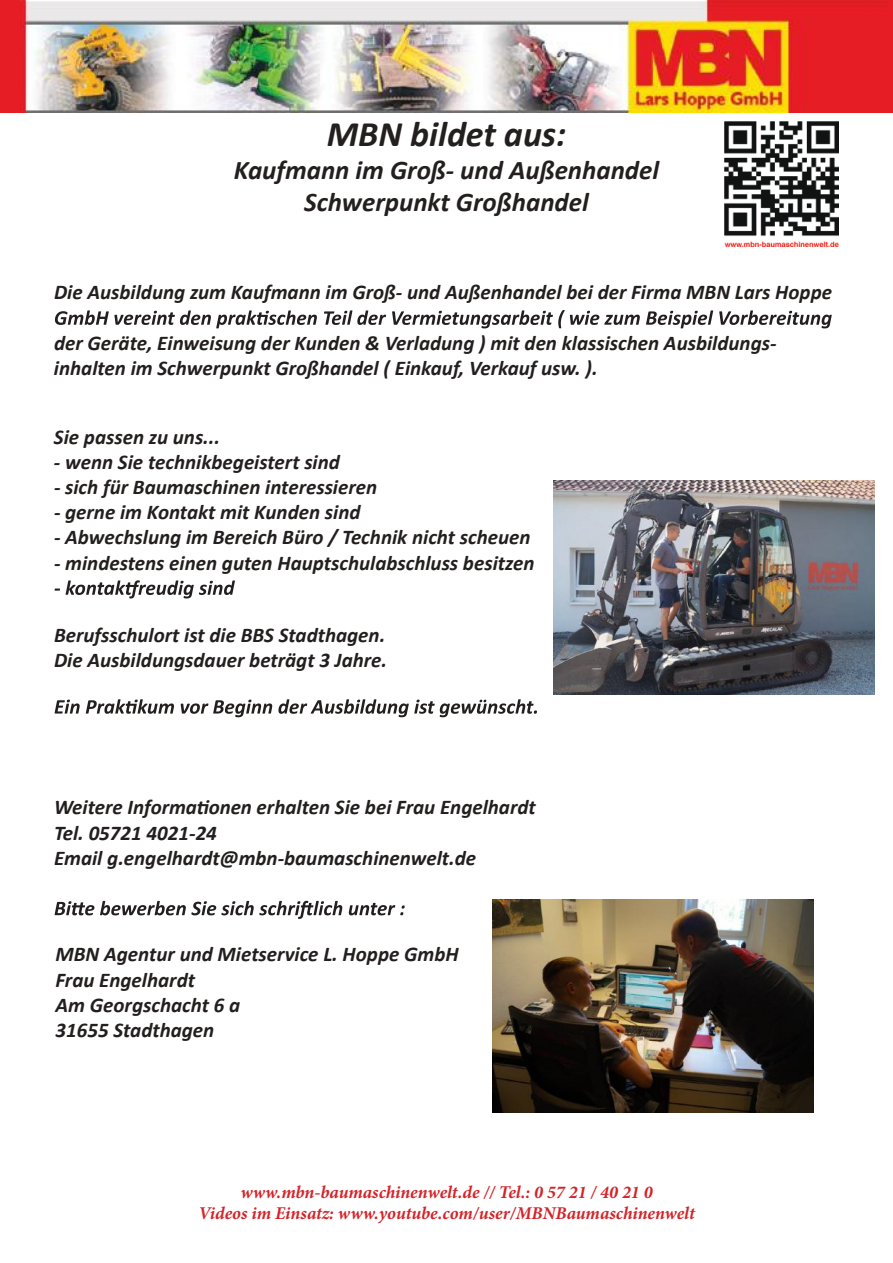
<style>
.page{position:relative;width:893px;height:1263px;background:#fff}
.page>*{position:absolute;margin:0;border:0;box-sizing:border-box;transform-origin:0 0}
.t1{font:italic 700 36px "Calibri";color:#241f1f}
.t2{font:italic 700 27px/32.4px "Calibri";color:#241f1f;text-align:center}
.t3{font:italic 700 21px/25.2px "Calibri";color:#241f1f}
.t4{font:italic 700 18px/21.6px "Minion Pro";color:#d42429;text-align:center}
</style>
<div class="page">
<img style="left:0;top:0;width:893px;height:112px">
<svg style="left:55px;top:310px;width:777px;height:18px"></svg>
<svg style="left:55px;top:580px;width:180px;height:18px"></svg>
<svg style="left:55px;top:699px;width:482px;height:18px"></svg>
<svg style="left:55px;top:901px;width:350px;height:18px"></svg>
<img style="left:725px;top:121px;width:114px;height:126px">
<img style="left:493px;top:899px;width:321px;height:214px">
<img style="left:554px;top:480px;width:321px;height:214px">
<h1 class="t1" style="left:327px;top:109px;width:241px">MBN bildet aus:</h1>
<p class="t2" style="left:234px;top:152px;width:427px">Kaufmann im Groß- und Außenhandel<br>Schwerpunkt Großhandel</p>
<p class="t3" style="left:54px;top:279px;width:779px">Die Ausbildung zum Kaufmann im Groß- und Außenhandel bei der Firma MBN Lars Hoppe</p>
<p class="t3" style="left:54px;top:330px;width:724px">der Geräte, Einweisung der Kunden &amp; Verladung ) mit den klassischen Ausbildungs&shy;inhalten im Schwerpunkt Großhandel ( Einkauf, Verkauf usw. ).</p>
<p class="t3" style="left:54px;top:423px;width:168px">Sie passen zu uns...</p>
<p class="t3" style="left:54px;top:448px;width:287px">- wenn Sie technikbegeistert sind</p>
<p class="t3" style="left:54px;top:474px;width:325px">- sich für Baumaschinen interessieren</p>
<p class="t3" style="left:54px;top:499px;width:308px">- gerne im Kontakt mit Kunden sind</p>
<p class="t3" style="left:54px;top:524px;width:478px">- Abwechslung im Bereich Büro / Technik nicht scheuen</p>
<p class="t3" style="left:54px;top:549px;width:482px">- mindestens einen guten Hauptschulabschluss besitzen</p>
<p class="t3" style="left:54px;top:621px;width:335px">Berufsschulort ist die BBS Stadthagen.<br>Die Ausbildungsdauer beträgt 3 Jahre.</p>
<p class="t3" style="left:54px;top:794px;width:483px">Weitere Informationen erhalten Sie bei Frau Engelhardt<br>Tel. 05721 4021-24<br>Email g.engelhardt@mbn-baumaschinenwelt.de</p>
<p class="t3" style="left:56px;top:941px;width:405px">MBN Agentur und Mietservice L. Hoppe GmbH<br>Frau Engelhardt<br>Am Georgschacht 6 a<br>31655 Stadthagen</p>
<p class="t4" style="left:198px;top:1181px;width:498px">www.mbn-baumaschinenwelt.de // Tel.: 0 57 21 / 40 21 0<br>Videos im Einsatz: www.youtube.com/user/MBNBaumaschinenwelt</p>
</div>
